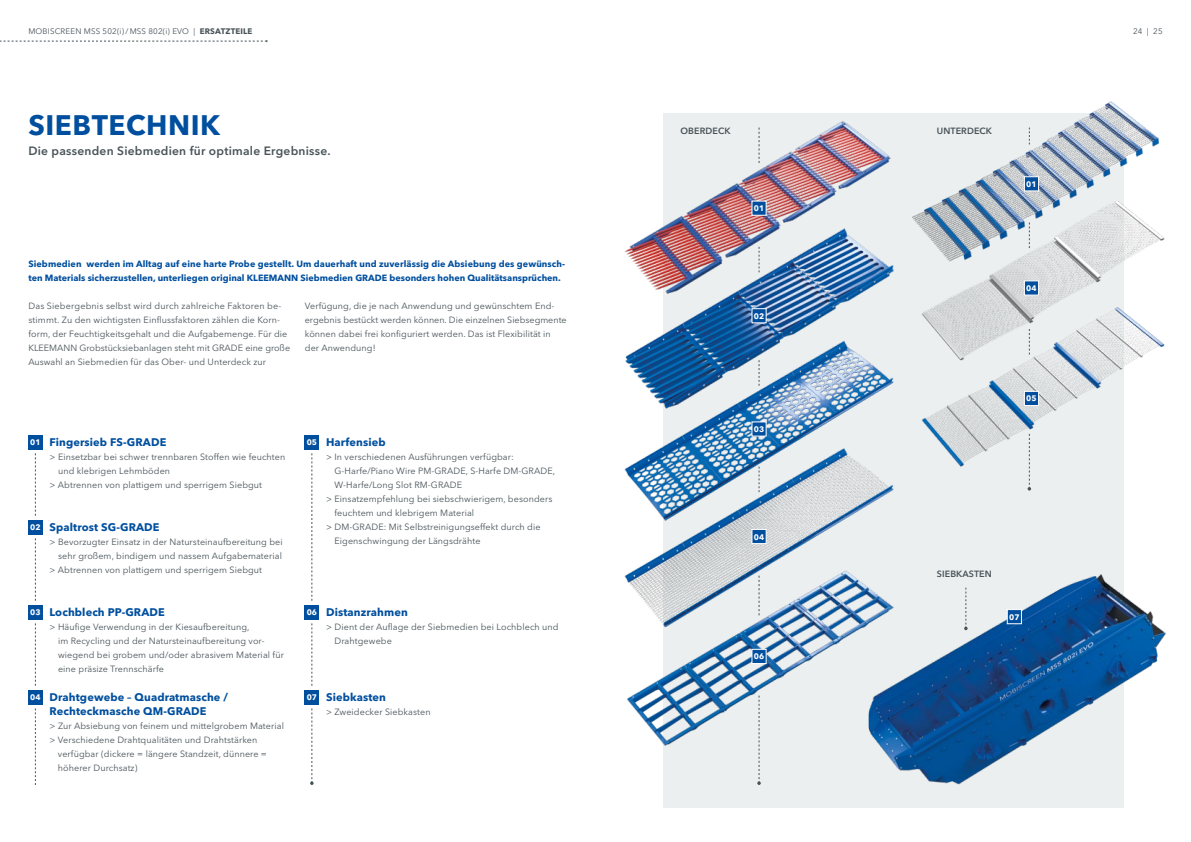
<style>
.page{position:relative;width:1191px;height:842px;background:#fff}
.page>*{position:absolute;margin:0;border:0;box-sizing:border-box;transform-origin:0 0}
.t1{font:700 28px "Avenir Next LT Pro";letter-spacing:.02em;color:#004f9f}
.t2{font:600 12px "Avenir Next LT Pro";letter-spacing:.02em;color:#485358}
.t3{font:700 11px/14px "Avenir Next LT Pro";letter-spacing:.01em;color:#004f9f}
.t4{font:9px/14px "Avenir Next LT Pro";letter-spacing:.01em;color:#485358}
.t5{font:700 9px/14px "Avenir Next LT Pro";color:#004f9f}
.t6{font:600 9px "Avenir Next LT Pro";letter-spacing:.01em;color:#485358}
.t7{font:8px "Avenir Next LT Pro";letter-spacing:.02em;color:#485358}
.t8{font:700 8px "Avenir Next LT Pro";color:#fff}
.s1{font-weight:700}
</style>
<div class="page">
<div style="left:663px;top:113px;width:460px;height:695px;background:#eceff0"></div>
<img style="left:624px;top:450px;width:257px;height:63px">
<img style="left:742px;top:121px;width:147px;height:61px">
<img style="left:624px;top:513px;width:244px;height:233px">
<img style="left:1022px;top:101px;width:137px;height:55px">
<svg style="left:0;top:40px;width:268px;height:2px"></svg>
<svg style="left:35px;top:453px;width:1px;height:63px"></svg>
<svg style="left:312px;top:453px;width:1px;height:148px"></svg>
<svg style="left:35px;top:538px;width:1px;height:63px"></svg>
<svg style="left:312px;top:623px;width:1px;height:63px"></svg>
<svg style="left:35px;top:623px;width:1px;height:63px"></svg>
<svg style="left:35px;top:708px;width:1px;height:77px"></svg>
<div style="left:28px;top:435px;width:15px;height:14px;background:#004f9f"></div>
<div style="left:305px;top:435px;width:14px;height:14px;background:#004f9f"></div>
<div style="left:28px;top:520px;width:15px;height:14px;background:#004f9f"></div>
<div style="left:305px;top:605px;width:14px;height:14px;background:#004f9f"></div>
<div style="left:28px;top:605px;width:15px;height:14px;background:#004f9f"></div>
<div style="left:305px;top:690px;width:14px;height:14px;background:#004f9f"></div>
<div style="left:28px;top:690px;width:15px;height:14px;background:#004f9f"></div>
<svg style="left:757px;top:696px;width:4px;height:89px"></svg>
<img style="left:624px;top:182px;width:257px;height:268px">
<img style="left:881px;top:156px;width:284px;height:104px">
<img style="left:881px;top:260px;width:284px;height:246px">
<svg style="left:1029px;top:223px;width:1px;height:25px"></svg>
<svg style="left:1029px;top:329px;width:1px;height:25px"></svg>
<svg style="left:759px;top:247px;width:1px;height:25px"></svg>
<svg style="left:759px;top:360px;width:1px;height:26px"></svg>
<svg style="left:759px;top:467px;width:1px;height:25px"></svg>
<svg style="left:759px;top:576px;width:1px;height:39px"></svg>
<img style="left:868px;top:519px;width:298px;height:289px">
<div style="left:751px;top:201px;width:15px;height:14px;background:#004f9f"></div>
<div style="left:1024px;top:176px;width:14px;height:15px;background:#004f9f;border:1px solid #fff"></div>
<div style="left:1024px;top:281px;width:14px;height:14px;background:#004f9f"></div>
<div style="left:1024px;top:391px;width:14px;height:15px;background:#004f9f;border:1px solid #fff"></div>
<div style="left:1007px;top:609px;width:14px;height:15px;background:#004f9f;border:1px solid #fff"></div>
<div style="left:751px;top:308px;width:15px;height:15px;background:#004f9f;border:1px solid #fff"></div>
<div style="left:751px;top:422px;width:15px;height:14px;background:#004f9f"></div>
<div style="left:751px;top:529px;width:15px;height:15px;background:#004f9f;border:1px solid #fff"></div>
<div style="left:751px;top:649px;width:15px;height:15px;background:#004f9f;border:1px solid #fff"></div>
<svg style="left:310px;top:708px;width:4px;height:77px"></svg>
<svg style="left:759px;top:128px;width:1px;height:35px"></svg>
<svg style="left:1029px;top:128px;width:1px;height:16px"></svg>
<p class="t7" style="left:28px;top:27px;width:225px">MOBISCREEN MSS 502(i)/ MSS 802(i) EVO | <span class="s1">ERSATZTEILE</span></p>
<h1 class="t1" style="left:28px;top:108px;width:193px">SIEBTECHNIK</h1>
<h2 class="t2" style="left:28px;top:143px;width:304px">Die passenden Siebmedien für optimale Ergebnisse.</h2>
<p class="t5" style="left:28px;top:257px;width:538px">Siebmedien werden im Alltag auf eine harte Probe gestellt. Um dauerhaft und zuverlässig die Absiebung des gewünsch&shy;ten Materials sicherzustellen, unterliegen original KLEEMANN Siebmedien GRADE besonders hohen Qualitätsansprüchen.</p>
<p class="t4" style="left:28px;top:299px;width:263px">Das Siebergebnis selbst wird durch zahlreiche Faktoren be&shy;stimmt. Zu den wichtigsten Einflussfaktoren zählen die Korn&shy;form, der Feuchtigkeitsgehalt und die Aufgabemenge. Für die KLEEMANN Grobstücksiebanlagen steht mit GRADE eine große Auswahl an Siebmedien für das Ober- und Unterdeck zur</p>
<p class="t4" style="left:305px;top:299px;width:263px">Verfügung, die je nach Anwendung und gewünschtem End&shy;ergebnis bestückt werden können. Die einzelnen Siebsegmente können dabei frei konfiguriert werden. Das ist Flexibilität in der Anwendung!</p>
<p class="t3" style="left:50px;top:435px;width:118px">Fingersieb FS-GRADE</p>
<p class="t4" style="left:50px;top:450px;width:237px">&gt; Einsetzbar bei schwer trennbaren Stoffen wie feuchten</p>
<p class="t4" style="left:58px;top:464px;width:114px">und klebrigen Lehmböden</p>
<p class="t4" style="left:50px;top:478px;width:214px">&gt; Abtrennen von plattigem und sperrigem Siebgut</p>
<p class="t8" style="left:30px;top:437px;width:12px">01</p>
<p class="t8" style="left:307px;top:437px;width:12px">05</p>
<p class="t8" style="left:30px;top:522px;width:12px">02</p>
<p class="t3" style="left:50px;top:520px;width:111px">Spaltrost SG-GRADE</p>
<p class="t4" style="left:50px;top:535px;width:235px">&gt; Bevorzugter Einsatz in der Natursteinaufbereitung bei</p>
<p class="t4" style="left:58px;top:549px;width:225px">sehr großem, bindigem und nassem Aufgabematerial</p>
<p class="t4" style="left:50px;top:563px;width:214px">&gt; Abtrennen von plattigem und sperrigem Siebgut</p>
<p class="t3" style="left:326px;top:435px;width:61px">Harfensieb</p>
<p class="t4" style="left:326px;top:450px;width:189px">&gt; In verschiedenen Ausführungen verfügbar:</p>
<p class="t4" style="left:334px;top:464px;width:222px">G-Harfe/Piano Wire PM-GRADE, S-Harfe DM-GRADE,</p>
<p class="t4" style="left:334px;top:478px;width:129px">W-Harfe/Long Slot RM-GRADE</p>
<p class="t4" style="left:326px;top:492px;width:228px">&gt; Einsatzempfehlung bei siebschwierigem, besonders</p>
<p class="t4" style="left:334px;top:506px;width:141px">feuchtem und klebrigem Material</p>
<p class="t4" style="left:326px;top:520px;width:216px">&gt; DM-GRADE: Mit Selbstreinigungseffekt durch die</p>
<p class="t4" style="left:334px;top:534px;width:147px">Eigenschwingung der Längsdrähte</p>
<p class="t3" style="left:50px;top:605px;width:117px">Lochblech PP-GRADE</p>
<p class="t4" style="left:58px;top:620px;width:227px;text-indent:-8px">&gt; Häufige Verwendung in der Kiesaufbereitung,<br>im Recycling und der Natursteinaufbereitung vor&shy;wiegend bei grobem und/oder abrasivem Material für eine präsize Trennschärfe</p>
<p class="t8" style="left:30px;top:607px;width:12px">03</p>
<p class="t8" style="left:307px;top:607px;width:12px">06</p>
<p class="t3" style="left:326px;top:605px;width:83px">Distanzrahmen</p>
<p class="t4" style="left:334px;top:620px;width:226px;text-indent:-8px">&gt; Dient der Auflage der Siebmedien bei Lochblech und<br>Drahtgewebe</p>
<p class="t3" style="left:50px;top:690px;width:180px">Drahtgewebe – Quadratmasche /<br>Rechteckmasche QM-GRADE</p>
<p class="t4" style="left:50px;top:719px;width:236px">&gt; Zur Absiebung von feinem und mittelgrobem Material</p>
<p class="t4" style="left:50px;top:733px;width:209px">&gt; Verschiedene Drahtqualitäten und Drahtstärken</p>
<p class="t4" style="left:58px;top:747px;width:211px">verfügbar (dickere = längere Standzeit, dünnere =</p>
<p class="t4" style="left:58px;top:761px;width:81px">höherer Durchsatz)</p>
<p class="t8" style="left:30px;top:692px;width:12px">04</p>
<p class="t8" style="left:307px;top:692px;width:12px">07</p>
<p class="t3" style="left:326px;top:690px;width:61px">Siebkasten</p>
<p class="t4" style="left:326px;top:705px;width:106px">&gt; Zweidecker Siebkasten</p>
<p class="t6" style="left:680px;top:126px;width:52px">OBERDECK</p>
<p class="t6" style="left:937px;top:126px;width:57px">UNTERDECK</p>
<p class="t8" style="left:754px;top:203px;width:12px">01</p>
<p class="t8" style="left:754px;top:311px;width:12px">02</p>
<p class="t8" style="left:754px;top:424px;width:12px">03</p>
<p class="t8" style="left:1026px;top:179px;width:12px">01</p>
<p class="t8" style="left:1026px;top:283px;width:12px">04</p>
<p class="t8" style="left:1026px;top:394px;width:12px">05</p>
<p class="t8" style="left:754px;top:532px;width:12px">04</p>
<p class="t8" style="left:754px;top:652px;width:12px">06</p>
<p class="t6" style="left:937px;top:569px;width:56px">SIEBKASTEN</p>
<p class="t8" style="left:1009px;top:612px;width:12px">07</p>
<p class="t7" style="left:1133px;top:27px;width:31px">24 | 25</p>
</div>
